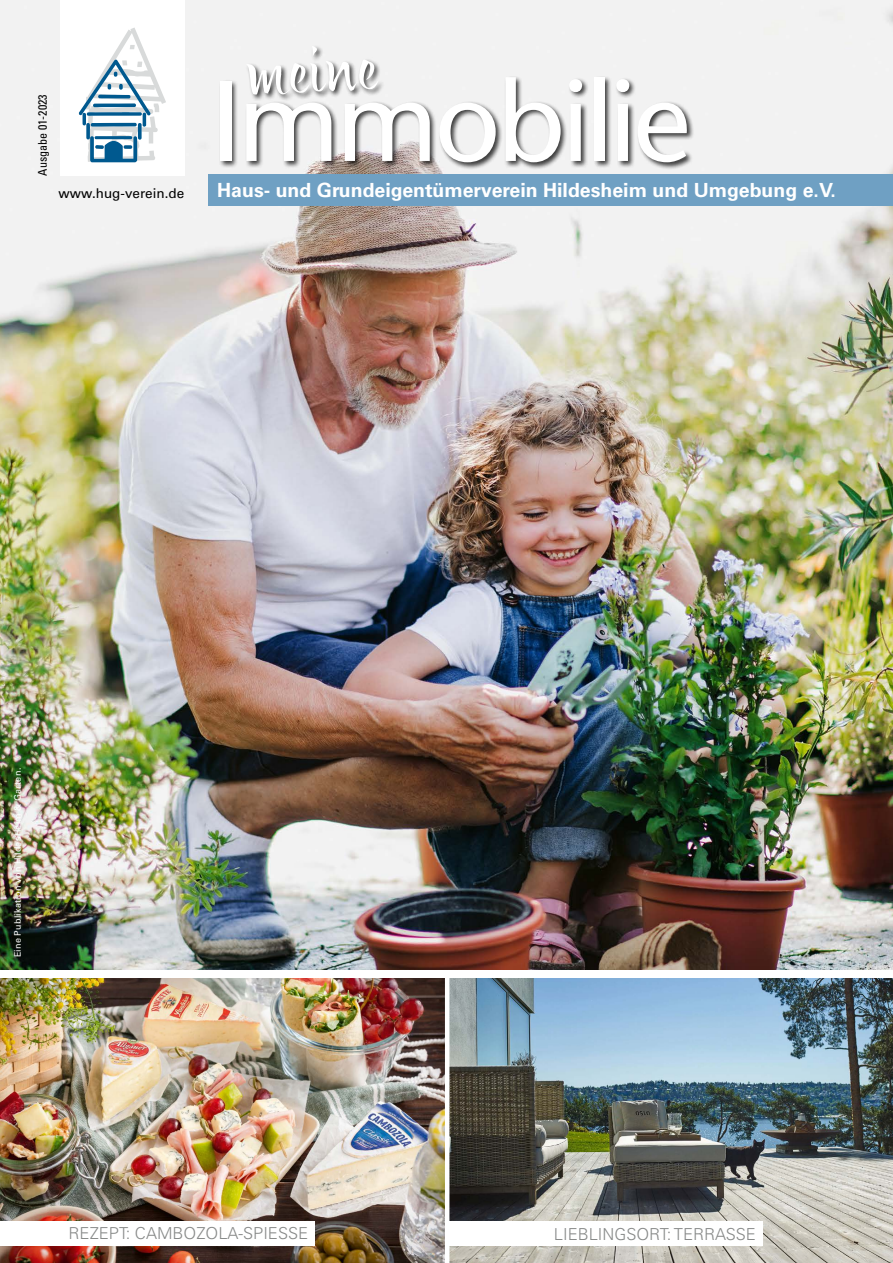
<style>
.page{position:relative;width:893px;height:1263px;background:#fff}
.page>*{position:absolute;margin:0;border:0;box-sizing:border-box;transform-origin:0 0}
.t1{font:500 114px "Stone Sans Std";letter-spacing:-.03em;color:#fff}
.t2{font:70.5px "Bette ITC Std";color:#fff}
.t3{font:700 19.5px "Univers LT Std";color:#fff}
.t4{font:300 16.5px "Univers LT Std";color:#878988}
.t5{font:13.5px "Univers LT Std";color:#000}
.t6{font:condensed 12px "Univers LT Std";color:#000}
.t7{font:9px "Univers LT Std";letter-spacing:.025em;color:#fff}
</style>
<div class="page">
<img style="left:0;top:0;width:893px;height:970px">
<div style="left:209px;top:174px;width:684px;height:32px;background:#6fa0c3"></div>
<img style="left:0;top:978px;width:445px;height:285px">
<img style="left:449px;top:978px;width:444px;height:285px">
<div style="left:0;top:1221px;width:315px;height:24px;background:#fff"></div>
<div style="left:448px;top:1221px;width:314px;height:25px;background:#fff"></div>
<div style="left:60px;top:0;width:124px;height:175px;background:#fff"></div>
<svg style="left:79px;top:28px;width:87px;height:134px"></svg>
<div style="left:219px;top:45px;width:476px;height:125px;background:#000;opacity:.75"></div>
<p class="t6" style="left:35px;top:176px;width:83px;rotate:-90deg">Ausgabe 01-2023</p>
<p class="t5" style="left:59px;top:185px;width:127px">www.hug-verein.de</p>
<h2 class="t2" style="left:244px;top:32px;width:133px;rotate:-3deg">meine</h2>
<h1 class="t1" style="left:211px;top:53px;width:482px">Immobilie</h1>
<p class="t3" style="left:217px;top:179px;width:620px">Haus- und Grundeigentümerverein Hildesheim und Umgebung e.V.</p>
<p class="t7" style="left:12px;top:957px;width:191px;rotate:-90deg">Eine Publikation von HildesHeim &amp; Garten.</p>
<p class="t4" style="left:69px;top:1223px;width:241px">REZEPT: CAMBOZOLA-SPIESSE</p>
<p class="t4" style="left:554px;top:1224px;width:204px">LIEBLINGSORT: TERRASSE</p>
</div>
